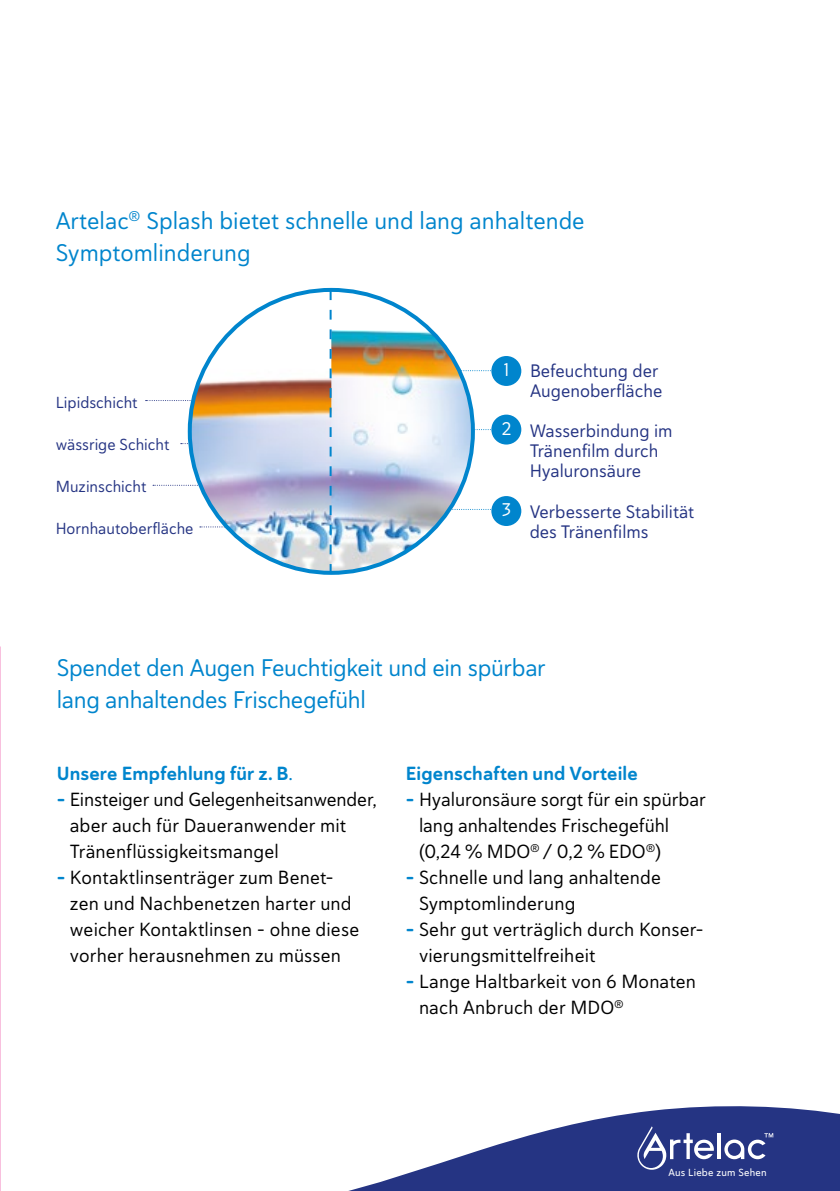
<style>
.page{position:relative;width:840px;height:1191px;background:#fff}
.page>*{position:absolute;margin:0;border:0;box-sizing:border-box;transform-origin:0 0}
.t1{font:24px/32px "Haboro Soft Nor Reg";letter-spacing:-.01em;color:#0085cd}
.t2{font:19px/26px "Haboro Soft Nor Reg";letter-spacing:.005em;color:#000}
.t3{font:19px "Haboro Soft Nor Bol";letter-spacing:.005em;color:#0085cd}
.t4{font:18px/20px "Haboro Soft Nor Reg";color:#253483}
.t5{font:16px "Haboro Soft Nor Reg";color:#253483}
.t6{font:10.4px "Haboro Soft Nor Med";letter-spacing:.02em;color:#fff}
.s1{font-size:18.4px;color:#fff}
.s2{font-family:"Haboro Soft Nor Med"}
.s3{font-family:"Haboro Soft Nor Bol";color:#0085cd}
</style>
<div class="page">
<img style="left:0;top:646px;width:1px;height:545px">
<div style="left:491px;top:356px;width:30px;height:30px;background:#0085cd;border-radius:50%"></div>
<div style="left:491px;top:414px;width:30px;height:30px;background:#0085cd;border-radius:50%"></div>
<div style="left:491px;top:496px;width:30px;height:30px;background:#0085cd;border-radius:50%"></div>
<svg style="left:145px;top:400px;width:45px;height:1px"></svg>
<svg style="left:153px;top:485px;width:36px;height:1px"></svg>
<svg style="left:472px;top:370px;width:20px;height:1px"></svg>
<svg style="left:474px;top:429px;width:18px;height:1px"></svg>
<svg style="left:472px;top:509px;width:20px;height:1px"></svg>
<img style="left:190px;top:347px;width:139px;height:226px">
<img style="left:331px;top:330px;width:141px;height:243px">
<svg style="left:329px;top:290px;width:2px;height:284px"></svg>
<svg style="left:348px;top:1106px;width:491px;height:85px;fill:#253483"></svg>
<svg style="left:637px;top:1126px;width:76px;height:43px"></svg>
<hr style="left:717px;top:1133px;width:3px;height:26px;background:#fff">
<svg style="left:724px;top:1133px;width:48px;height:26px"></svg>
<p class="t1" style="left:56px;top:205px;width:530px">Artelac<sup>®</sup> Splash bietet schnelle und lang anhaltende<br>Symptomlinderung</p>
<p class="t5" style="left:56px;top:391px;width:83px">Lipidschicht</p>
<p class="t5" style="left:56px;top:433px;width:115px">wässrige Schicht</p>
<p class="t5" style="left:56px;top:475px;width:92px">Muzinschicht</p>
<p class="t5" style="left:56px;top:517px;width:139px">Hornhautoberfläche</p>
<p class="t4" style="left:503px;top:361px;width:160px;text-align:right"><span class="s1">1</span> Befeuchtung der<br>Augenoberfläche</p>
<p class="t4" style="left:529px;top:421px;width:144px;text-indent:-28px"><span class="s1">2</span> Wasserbindung im<br>Tränenfilm durch<br>Hyaluronsäure</p>
<p class="t4" style="left:529px;top:501px;width:166px;text-indent:-28px"><span class="s1">3</span> Verbesserte Stabilität des Tränenfilms</p>
<p class="t1" style="left:57px;top:651px;width:490px">Spendet den Augen Feuchtigkeit und ein spürbar lang anhaltendes Frischegefühl</p>
<p class="t3" style="left:57px;top:761px;width:237px">Unsere Empfehlung für z. B<span class="s2">.</span></p>
<p class="t2" style="left:70px;top:786px;width:308px;text-indent:-13px"><span class="s3">–</span> Einsteiger und Gelegenheitsanwender, aber auch für Daueranwender mit<br>Tränenflüssigkeitsmangel</p>
<p class="t2" style="left:70px;top:864px;width:290px;text-indent:-13px"><span class="s3">–</span> Kontaktlinsenträger zum Benet&shy;zen und Nachbenetzen harter und weicher Kontaktlinsen – ohne diese vorher herausnehmen zu müssen</p>
<p class="t3" style="left:405px;top:760px;width:233px">Eigenschaften und Vorteile</p>
<p class="t2" style="left:419px;top:786px;width:288px;text-indent:-13px"><span class="s3">–</span> Hyaluronsäure sorgt für ein spürbar lang anhaltendes Frischegefühl (0,24 % MDO<sup>®</sup> / 0,2 % EDO<sup>®</sup>)</p>
<p class="t2" style="left:419px;top:864px;width:243px;text-indent:-13px"><span class="s3">–</span> Schnelle und lang anhaltende<br>Symptomlinderung</p>
<p class="t2" style="left:419px;top:916px;width:286px;text-indent:-13px"><span class="s3">–</span> Sehr gut verträglich durch Konser&shy;vierungsmittelfreiheit</p>
<p class="t2" style="left:419px;top:968px;width:278px;text-indent:-13px"><span class="s3">–</span> Lange Haltbarkeit von 6 Monaten nach Anbruch der MDO<sup>®</sup></p>
<p class="t6" style="left:668px;top:1165px;width:100px">Aus Liebe zum Sehen</p>
</div>
